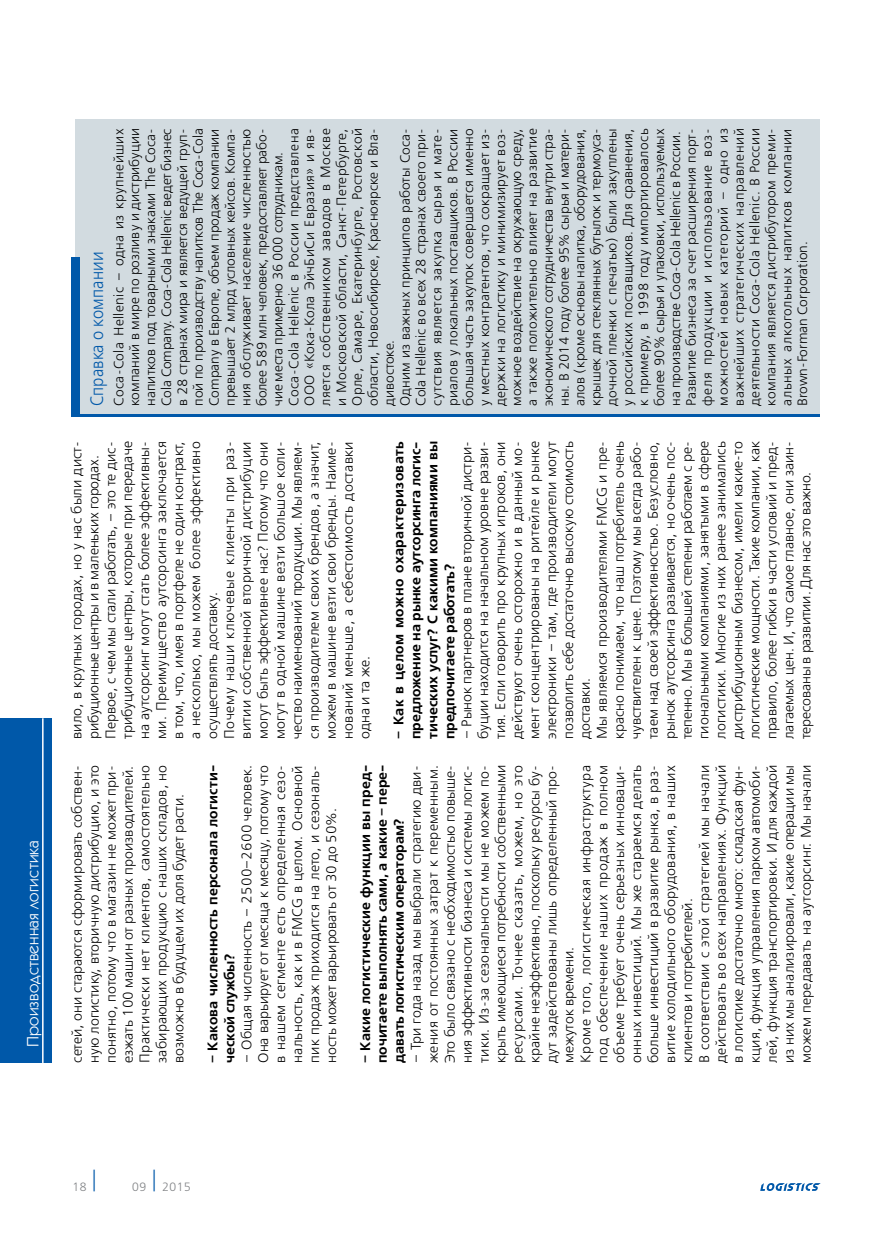
<style>
.page{position:relative;width:893px;height:1234px;background:#fff}
.page>*{position:absolute;margin:0;border:0;box-sizing:border-box;transform-origin:0 0}
.t1{font:18px "Free Set Light C";letter-spacing:.01em;color:#0058a9;scale:.9 1}
.t2{font:16.5px "Kabel C";letter-spacing:.01em;color:#fff}
.t3{font:13.95px/17px "Free Set Light C";letter-spacing:.005em;color:#000}
.t4{font:700 13.95px/17px "Free Set C";letter-spacing:-.01em;color:#000;text-align:justify}
.t5{font:700 13.95px/17px "Free Set C";letter-spacing:.01em;color:#000}
.t6{font:13.5px/15.9px "Free Set Light C";letter-spacing:.01em;color:#000}
.t7{font:300 12px "Free Set";color:#808285}
</style>
<div class="page">
<svg style="left:760px;top:1183px;width:61px;height:7px"></svg>
<div style="left:0;top:718px;width:51px;height:344px;background:#0058a9"></div>
<hr style="left:42px;top:718px;width:2px;height:344px;background:#fff">
<div style="left:75px;top:119px;width:745px;height:298px;background:#d2dbe0"></div>
<hr style="left:76px;top:415px;width:744px;height:2px;background:#0058a9">
<div style="left:71px;top:257px;width:9px;height:160px;background:#0058a9"></div>
<p class="t2" style="left:24px;top:1046px;width:208px;rotate:-90deg">Производственная логистика</p>
<p class="t6" style="left:111px;top:406px;width:279px;rotate:-90deg">Coca-Cola Hellenic – одна из крупнейших компаний в мире по розливу и дистрибуции напитков под товарными знаками The Coca-Cola Company. Coca-Cola Hellenic ведет бизнес в 28 странах мира и является ведущей груп&shy;пой по производству напитков The Coca-Cola Company в Европе, объем продаж компании превышает 2 млрд условных кейсов. Компа&shy;ния обслуживает население численностью более 589 млн человек, предоставляет рабо&shy;чие места примерно 36 000 сотрудникам.<br>Coca-Cola Hellenic в России представлена ООО «Кока-Кола ЭйчБиСи Евразия» и яв&shy;ляется собственником заводов в Москве и Московской области, Санкт-Петербурге, Орле, Самаре, Екатеринбурге, Ростовской области, Новосибирске, Красноярске и Вла&shy;дивостоке.<br>Одним из важных принципов работы Coca-Cola Hellenic во всех 28 странах своего при&shy;сутствия является закупка сырья и мате&shy;риалов у локальных поставщиков. В России большая часть закупок совершается именно у местных контрагентов, что сокращает из&shy;держки на логистику и минимизирует воз&shy;можное воздействие на окружающую среду, а также положительно влияет на развитие экономического сотрудничества внутри стра&shy;ны. В 2014 году более 95% сырья и матери&shy;алов (кроме основы напитка, оборудования, крышек для стеклянных бутылок и термоуса&shy;дочной пленки с печатью) были закуплены у российских поставщиков. Для сравнения, к примеру, в 1998 году импортировалось более 90% сырья и упаковки, используемых на производстве Coca-Cola Hellenic в России.<br>Развитие бизнеса за счет расширения порт&shy;феля продукции и использование воз&shy;можностей новых категорий – одно из важнейших стратегических направлений деятельности Coca-Cola Hellenic. В России компания является дистрибутором преми&shy;альных алкогольных напитков компании Brown-Forman Corporation.</p>
<p class="t1" style="left:88px;top:406px;width:173px;rotate:-90deg">Справка о компании</p>
<p class="t3" style="left:69px;top:739px;width:299px;rotate:-90deg">вило, в крупных городах, но у нас были дист&shy;рибуционные центры и в маленьких городах.<br>Первое, с чем мы стали работать, – это те дис&shy;трибуционные центры, которые при передаче на аутсорсинг могут стать более эффективны&shy;ми. Преимущество аутсорсинга заключается в том, что, имея в портфеле не один контракт, а несколько, мы можем более эффективно осуществлять доставку.<br>Почему наши ключевые клиенты при раз&shy;витии собственной вторичной дистрибуции могут быть эффективнее нас? Потому что они могут в одной машине везти большое коли&shy;чество наименований продукции. Мы являем&shy;ся производителем своих брендов, а значит, можем в машине везти свои бренды. Наиме&shy;нований меньше, а себестоимость доставки одна и та же.</p>
<p class="t4" style="left:391px;top:739px;width:299px;rotate:-90deg">– Как в целом можно охарактеризовать предложение на рынке аутсорсинга логис&shy;тических услуг? С какими компаниями вы предпочитаете работать?</p>
<p class="t3" style="left:459px;top:739px;width:299px;rotate:-90deg">– Рынок партнеров в плане вторичной дистри&shy;буции находится на начальном уровне разви&shy;тия. Если говорить про крупных игроков, они действуют очень осторожно и в данный мо&shy;мент сконцентрированы на ритейле и рынке электроники – там, где производители могут позволить себе достаточно высокую стоимость доставки.<br>Мы являемся производителями FMCG и пре&shy;красно понимаем, что наш потребитель очень чувствителен к цене. Поэтому мы всегда рабо&shy;таем над своей эффективностью. Безусловно, рынок аутсорсинга развивается, но очень пос&shy;тепенно. Мы в большей степени работаем с ре&shy;гиональными компаниями, занятыми в сфере логистики. Многие из них ранее занимались дистрибуционным бизнесом, имели какие-то логистические мощности. Такие компании, как правило, более гибки в части условий и пред&shy;лагаемых цен. И, что самое главное, они заин&shy;тересованы в развитии. Для нас это важно.</p>
<p class="t3" style="left:69px;top:1062px;width:299px;text-align:justify;rotate:-90deg">сетей, они стараются сформировать собствен&shy;ную логистику, вторичную дистрибуцию, и это понятно, потому что в магазин не может при&shy;езжать 100 машин от разных производителей.<br>Практически нет клиентов, самостоятельно забирающих продукцию с наших складов, но возможно в будущем их доля будет расти.</p>
<p class="t5" style="left:205px;top:1062px;width:299px;rotate:-90deg">– Какова численность персонала логисти&shy;ческой службы?</p>
<p class="t3" style="left:239px;top:1062px;width:299px;text-align:justify;rotate:-90deg">– Общая численность – 2500–2600 человек.<br>Она варьирует от месяца к месяцу, потому что в нашем сегменте есть определенная сезо&shy;нальность, как и в FMCG в целом. Основной пик продаж приходится на лето, и сезональ&shy;ность может варьировать от 30 до 50%.</p>
<p class="t4" style="left:357px;top:1062px;width:299px;rotate:-90deg">– Какие логистические функции вы пред&shy;почитаете выполнять сами, а какие – пере&shy;давать логистическим операторам?</p>
<p class="t3" style="left:408px;top:1062px;width:299px;rotate:-90deg">– Три года назад мы выбрали стратегию дви&shy;жения от постоянных затрат к переменным.<br>Это было связано с необходимостью повыше&shy;ния эффективности бизнеса и системы логис&shy;тики. Из-за сезональности мы не можем по&shy;крыть имеющиеся потребности собственными ресурсами. Точнее сказать, можем, но это крайне неэффективно, поскольку ресурсы бу&shy;дут задействованы лишь определенный про&shy;межуток времени.<br>Кроме того, логистическая инфраструктура под обеспечение наших продаж в полном объеме требует очень серьезных инноваци&shy;онных инвестиций. Мы же стараемся делать больше инвестиций в развитие рынка, в раз&shy;витие холодильного оборудования, в наших клиентов и потребителей.<br>В соответствии с этой стратегией мы начали действовать во всех направлениях. Функций в логистике достаточно много: складская фун&shy;кция, функция управления парком автомоби&shy;лей, функция транспортировки. И для каждой из них мы анализировали, какие операции мы можем передавать на аутсорсинг. Мы начали</p>
<p class="t7" style="left:72px;top:1179px;width:28px">18<sup>│</sup></p>
<p class="t7" style="left:132px;top:1179px;width:61px">09 <sup>│</sup> 2015</p>
</div>
